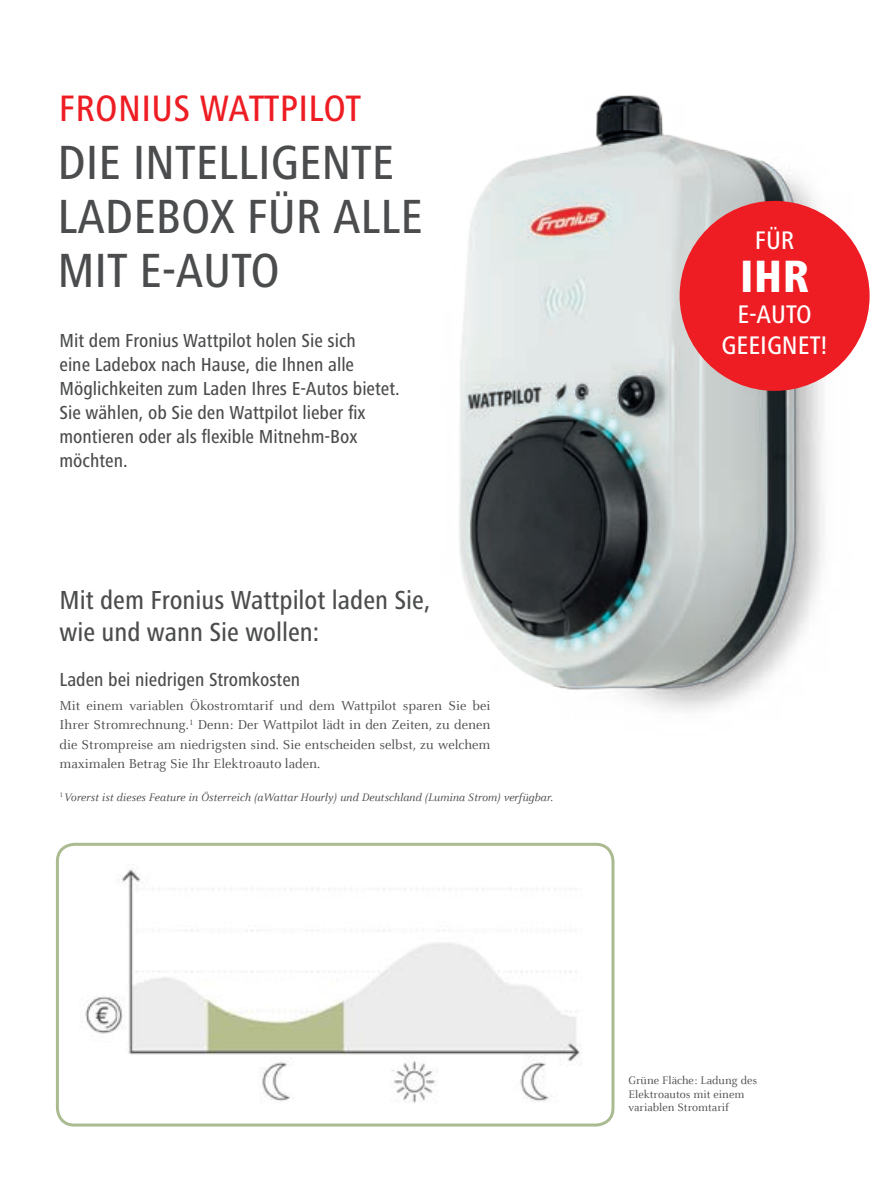
<style>
.page{position:relative;width:893px;height:1191px;background:#fff}
.page>*{position:absolute;margin:0;border:0;box-sizing:border-box;transform-origin:0 0}
.t1{font:500 condensed 49.65px/54.2px "Frutiger Next LTW1 G";color:#4b4c4d}
.t2{font:800 condensed 46.95px "Frutiger Next LTW1 G";color:#fff}
.t3{font:500 condensed 38.1px "Frutiger Next LTW1 G";letter-spacing:.01em;color:#ee1d23}
.t4{font:500 condensed 27px/32.4px "Frutiger Next LTW1 G";color:#4b4c4d}
.t5{font:500 condensed 26.4px/30.9px "Frutiger Next LTW1 G";color:#fff;text-align:center}
.t6{font:500 condensed 19.5px/24px "Frutiger Next LTW1 G";color:#4b4c4d}
.t7{font:14.25px/19.5px "Celeste Offc Pro";color:#4b4c4d;text-align:justify}
.t8{font:italic 12px "Celeste Offc Pro";color:#4b4c4d}
.t9{font:12px/13.5px "Celeste Offc Pro";color:#4b4c4d}
</style>
<div class="page">
<div style="left:56px;top:843px;width:558px;height:283px;border:3px solid #abba90;border-radius:17px"></div>
<img style="left:459px;top:95px;width:403px;height:616px">
<div style="left:680px;top:201px;width:190px;height:190px;background:#ee1d23;border-radius:50%"></div>
<img style="left:85px;top:864px;width:497px;height:239px">
<h3 class="t3" style="left:59px;top:87px;width:304px">FRONIUS WATTPILOT</h3>
<h1 class="t1" style="left:57px;top:135px;width:367px">DIE INTELLIGENTE<br>LADEBOX FÜR ALLE<br>MIT E-AUTO</h1>
<h3 class="t6" style="left:60px;top:328px;width:342px">Mit dem Fronius Wattpilot holen Sie sich<br>eine Ladebox nach Hause, die Ihnen alle Möglichkeiten zum Laden Ihres E-Autos bietet.<br>Sie wählen, ob Sie den Wattpilot lieber fix montieren oder als flexible Mitnehm-Box möchten.</h3>
<h3 class="t4" style="left:60px;top:583px;width:372px">Mit dem Fronius Wattpilot laden Sie, wie und wann Sie wollen:</h3>
<h3 class="t6" style="left:60px;top:667px;width:242px">Laden bei niedrigen Stromkosten</h3>
<p class="t7" style="left:60px;top:695px;width:432px">Mit einem variablen Ökostromtarif und dem Wattpilot sparen Sie bei Ihrer Stromrechnung.<sup>1</sup> Denn: Der Wattpilot lädt in den Zeiten, zu denen die Strompreise am niedrigsten sind. Sie entscheiden selbst, zu welchem maximalen Betrag Sie Ihr Elektroauto laden.</p>
<p class="t8" style="left:60px;top:789px;width:495px"><sup>1</sup>Vorerst ist dieses Feature in Österreich (aWattar Hourly) und Deutschland (Lumina Strom) verfügbar.</p>
<h3 class="t5" style="left:755px;top:224px;width:41px">FÜR</h3>
<h2 class="t2" style="left:740px;top:249px;width:71px">IHR</h2>
<h3 class="t5" style="left:721px;top:298px;width:108px">E-AUTO<br>GEEIGNET!</h3>
<p class="t9" style="left:628px;top:1073px;width:130px">Grüne Fläche: Ladung des<br>Elektroautos mit einem variablen Stromtarif</p>
</div>
